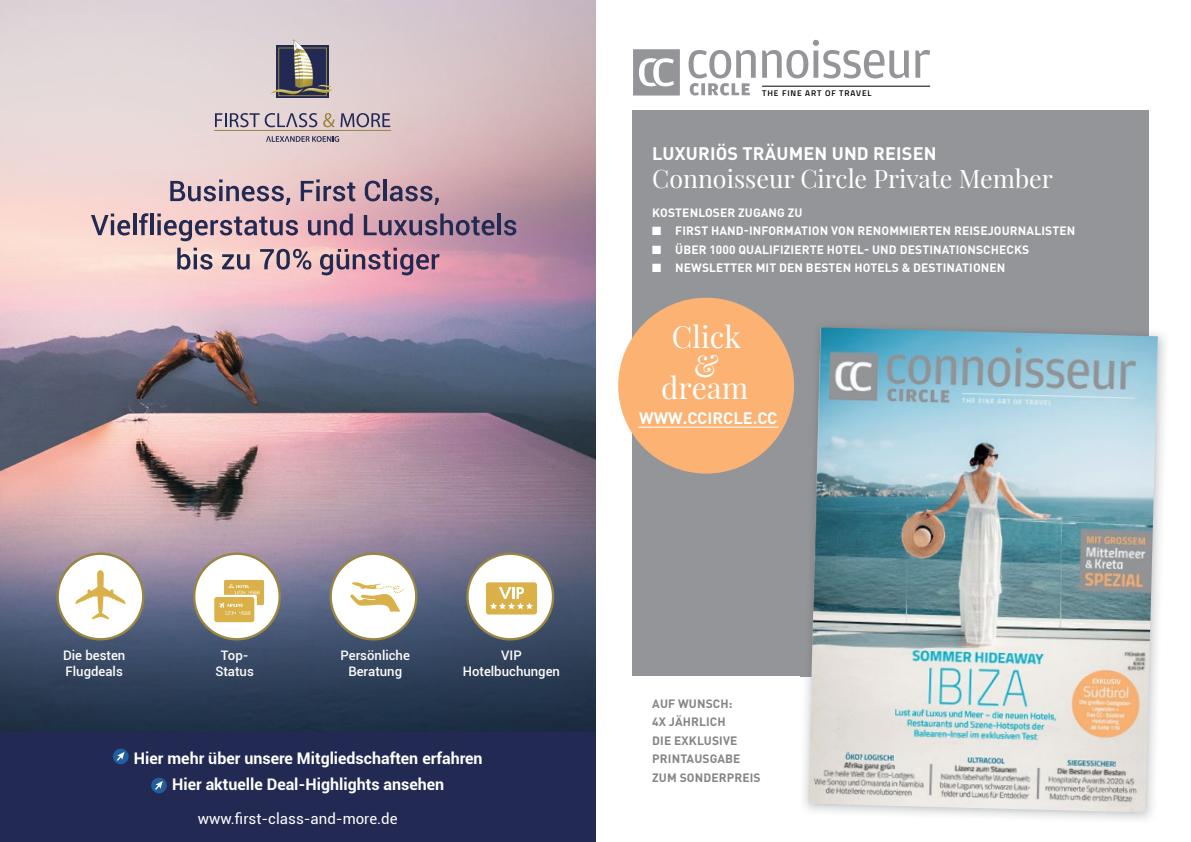
<style>
.page{position:relative;width:1191px;height:842px;background:#fff}
.page>*{position:absolute;margin:0;border:0;box-sizing:border-box;transform-origin:0 0}
.t1{font:29.9px/29.3px "Playfair Display";color:#fff;text-align:center}
.t2{font:25px "Playfair Display";color:#fff}
.t3{font:700 18px "DINOT";letter-spacing:.01em;color:#fff}
.t4{font:700 16.4px "DINOT";color:#fff}
.t5{font:700 16px/26.2px "Roboto";color:#fff;text-align:center}
.t6{font:15px "Roboto";color:#fff}
.t7{font:500 13.1px/15.8px "Roboto";color:#fdfdfc;text-align:center}
.t8{font:700 12px "DINOT";letter-spacing:.01em;color:#fff}
.t9{font:700 12px/18.4px "DINOT";letter-spacing:.01em;color:#858585}
.t10{font:600 8.3px "Titillium";letter-spacing:.11em;color:#000}
</style>
<div class="page">
<img style="left:0;top:0;width:595px;height:732px">
<div style="left:58px;top:554px;width:85px;height:85px;background:#fff;border-radius:50%"></div>
<div style="left:56px;top:552px;width:88px;height:88px;border:2px solid #988542;border-radius:50%"></div>
<div style="left:194px;top:554px;width:86px;height:85px;background:#fff;border-radius:50%"></div>
<div style="left:193px;top:552px;width:88px;height:88px;border:2px solid #988542;border-radius:50%"></div>
<div style="left:331px;top:554px;width:85px;height:85px;background:#fff;border-radius:50%"></div>
<div style="left:329px;top:552px;width:88px;height:88px;border:2px solid #988542;border-radius:50%"></div>
<div style="left:467px;top:554px;width:86px;height:85px;background:#fff;border-radius:50%"></div>
<div style="left:466px;top:552px;width:88px;height:88px;border:2px solid #988542;border-radius:50%"></div>
<svg style="left:75px;top:570px;width:51px;height:49px"></svg>
<div style="left:214px;top:597px;width:40px;height:25px;background:#dab049;border-radius:2px"></div>
<svg style="left:219px;top:580px;width:45px;height:35px"></svg>
<svg style="left:350px;top:582px;width:54px;height:30px"></svg>
<div style="left:486px;top:582px;width:51px;height:32px;background:#dab049;border-radius:3px"></div>
<svg style="left:490px;top:587px;width:43px;height:22px"></svg>
<div style="left:0;top:732px;width:595px;height:110px;background:#222952"></div>
<div style="left:276px;top:46px;width:53px;height:52px;background:#34374f"></div>
<svg style="left:270px;top:39px;width:65px;height:57px;background:#7f7b80"></svg>
<svg style="left:266px;top:136px;width:73px;height:6px"></svg>
<hr style="left:214px;top:130px;width:177px;height:1px;background:#988542">
<svg style="left:215px;top:113px;width:102px;height:14px"></svg>
<svg style="left:323px;top:113px;width:67px;height:14px"></svg>
<svg style="left:170px;top:179px;width:120px;height:26px;background:#b39da9"></svg>
<svg style="left:301px;top:179px;width:54px;height:22px"></svg>
<svg style="left:365px;top:181px;width:15px;height:20px"></svg>
<hr style="left:383px;top:179px;width:4px;height:22px;background:#222952">
<svg style="left:390px;top:186px;width:49px;height:19px"></svg>
<svg style="left:91px;top:214px;width:39px;height:21px"></svg>
<hr style="left:133px;top:214px;width:3px;height:21px;background:#222952">
<svg style="left:139px;top:213px;width:10px;height:22px"></svg>
<hr style="left:150px;top:214px;width:3px;height:21px;background:#222952">
<svg style="left:157px;top:214px;width:141px;height:27px;background:#b89ba6"></svg>
<svg style="left:308px;top:214px;width:45px;height:21px"></svg>
<svg style="left:364px;top:214px;width:130px;height:21px;background:#8f738c"></svg>
<hr style="left:497px;top:214px;width:4px;height:21px;background:#222952">
<svg style="left:504px;top:220px;width:12px;height:15px"></svg>
<svg style="left:177px;top:248px;width:35px;height:22px"></svg>
<svg style="left:222px;top:254px;width:28px;height:16px"></svg>
<svg style="left:260px;top:249px;width:51px;height:21px"></svg>
<svg style="left:320px;top:248px;width:119px;height:27px;background:#b08699"></svg>
<div style="left:113px;top:748px;width:16px;height:16px;background:#215e9e;border-radius:50%"></div>
<svg style="left:117px;top:752px;width:7px;height:9px"></svg>
<div style="left:151px;top:778px;width:16px;height:15px;background:#215e9e;border-radius:50%"></div>
<svg style="left:155px;top:781px;width:8px;height:9px"></svg>
<div style="left:632px;top:111px;width:516px;height:565px;background:#939598"></div>
<img style="left:1135px;top:320px;width:30px;height:500px">
<img style="left:808px;top:327px;width:349px;height:485px">
<svg style="left:688px;top:40px;width:242px;height:56px"></svg>
<hr style="left:762px;top:86px;width:168px;height:1px;background:#000">
<svg style="left:633px;top:49px;width:47px;height:47px"></svg>
<div style="left:618px;top:298px;width:176px;height:176px;background:#fbb273;border-radius:50%"></div>
<hr style="left:638px;top:427px;width:140px;height:1px;background:#fff">
<p class="t10" style="left:762px;top:87px;width:111px">THE FINE ART OF TRAVEL</p>
<h3 class="t3" style="left:652px;top:141px;width:286px">LUXURIÖS TRÄUMEN UND REISEN</h3>
<h2 class="t2" style="left:652px;top:159px;width:402px">Connoisseur Circle Private Member</h2>
<p class="t8" style="left:652px;top:204px;width:152px">KOSTENLOSER ZUGANG ZU</p>
<p class="t8" style="left:652px;top:223px;width:424px">■ FIRST HAND-INFORMATION VON RENOMMIERTEN REISEJOURNALISTEN</p>
<p class="t8" style="left:652px;top:241px;width:379px">■ ÜBER 1000 QUALIFIZIERTE HOTEL- UND DESTINATIONSCHECKS</p>
<p class="t8" style="left:652px;top:260px;width:355px">■ NEWSLETTER MIT DEN BESTEN HOTELS &amp; DESTINATIONEN</p>
<h1 class="t1" style="left:672px;top:319px;width:70px">Click &amp;</h1>
<h1 class="t1" style="left:661px;top:371px;width:89px">dream</h1>
<h3 class="t4" style="left:639px;top:407px;width:140px">WWW.CCIRCLE.CC</h3>
<p class="t7" style="left:63px;top:647px;width:64px;text-align:left">Die besten<br>Flugdeals</p>
<p class="t7" style="left:215px;top:647px;width:40px">Top-<br>Status</p>
<p class="t7" style="left:340px;top:647px;width:71px">Persönliche<br>Beratung</p>
<p class="t7" style="left:463px;top:647px;width:99px">VIP<br>Hotelbuchungen</p>
<h3 class="t5" style="left:134px;top:744px;width:350px">Hier mehr über unsere Mitgliedschaften erfahren<br>Hier aktuelle Deal-Highlights ansehen</h3>
<p class="t6" style="left:198px;top:808px;width:201px">www.first-class-and-more.de</p>
<p class="t9" style="left:652px;top:694px;width:110px">AUF WUNSCH:<br>4X JÄHRLICH<br>DIE EXKLUSIVE<br>PRINTAUSGABE<br>ZUM SONDERPREIS</p>
</div>
